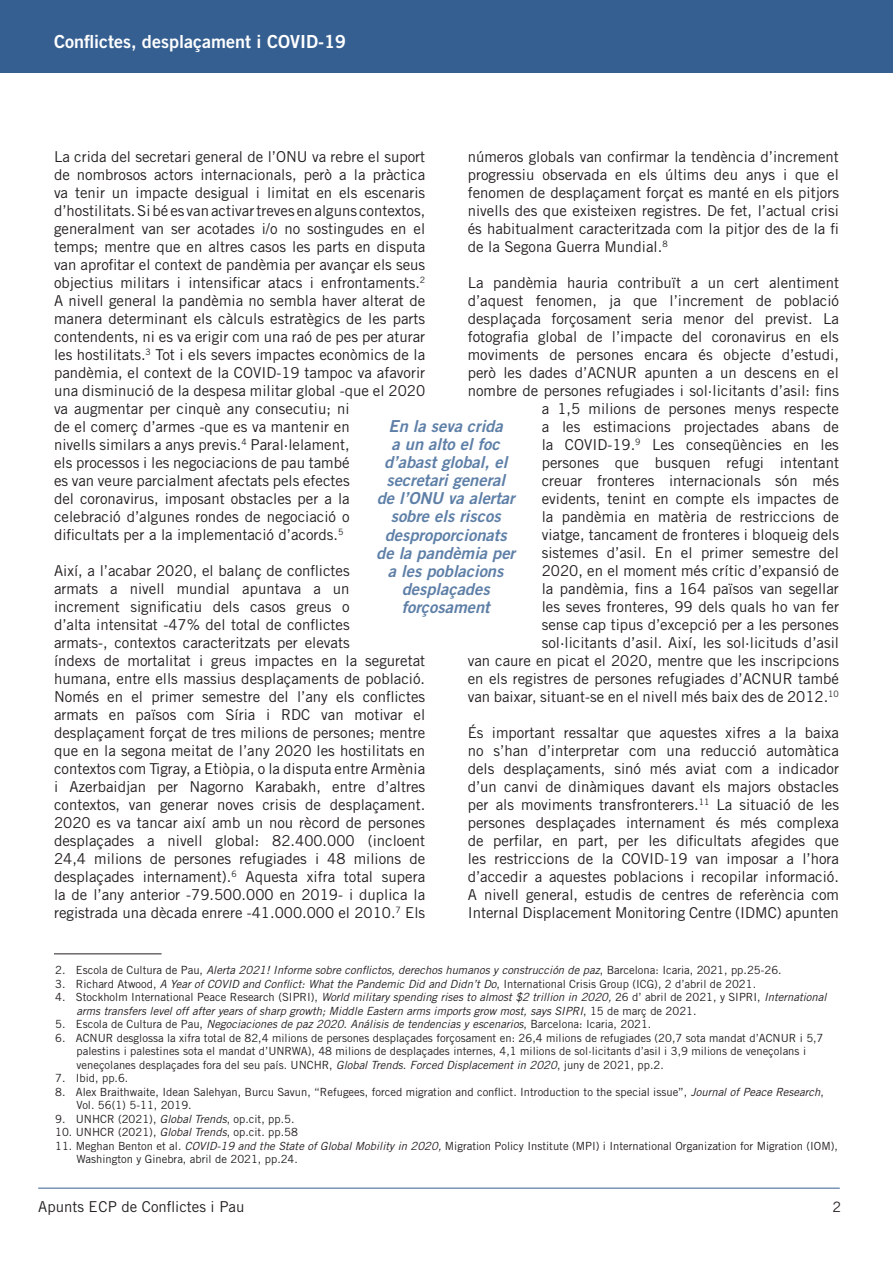
<style>
.page{position:relative;width:893px;height:1263px;background:#fff}
.page>*{position:absolute;margin:0;border:0;box-sizing:border-box;transform-origin:0 0}
.t1{font:18px "Trade Gothic LT Std Bd 2";color:#fff}
.t2{font:16.5px/18.1px "Trade Gothic LT Std Bd 2 Obl";color:#5e7fa7;text-align:center}
.t3{font:15px/18px "Trade Gothic LT Std";color:#231f20}
.t4{font:14.25px "Trade Gothic LT Std";color:#231f20}
.t5{font:11.25px/13.5px "Trade Gothic LT Std";color:#231f20}
.t6{font:italic 11.25px/13.5px "Trade Gothic LT Std";color:#231f20}
.s1{font-style:normal}
.s2{font-style:italic}
</style>
<div class="page">
<hr style="left:38px;top:1188px;width:802px;height:1px;background:#365f91">
<div style="left:0;top:0;width:893px;height:72px;background:#365f91"></div>
<hr style="left:54px;top:953px;width:108px;height:1px;background:#231f20">
<p class="t1" style="left:54px;top:30px;width:293px">Conflictes, desplaçament i COVID-19</p>
<p class="t3" style="left:54px;top:147px;width:373px">La crida del secretari general de l’ONU va rebre el suport de nombrosos actors internacionals, però a la pràctica va tenir un impacte desigual i limitat en els escenaris d’hostilitats. Si bé es van activar treves en alguns contextos, generalment van ser acotades i/o no sostingudes en el temps; mentre que en altres casos les parts en disputa van aprofitar el context de pandèmia per avançar els seus objectius militars i intensificar atacs i enfrontaments.<sup>2<br></sup>A nivell general la pandèmia no sembla haver alterat de manera determinant els càlculs estratègics de les parts contendents, ni es va erigir com una raó de pes per aturar les hostilitats.<sup>3</sup> Tot i els severs impactes econòmics de la pandèmia, el context de la COVID-19 tampoc va afavorir una disminució de la despesa militar global -que el 2020 va augmentar per cinquè any consecutiu; ni<br>de el comerç d’armes -que es va mantenir en<br>nivells similars a anys previs.<sup>4</sup> Paral·lelament,<br>els processos i les negociacions de pau també<br>es van veure parcialment afectats pels efectes<br>del coronavirus, imposant obstacles per a la<br>celebració d’algunes rondes de negociació o<br>dificultats per a la implementació d’acords.<sup>5</sup></p>
<p class="t3" style="left:54px;top:561px;width:373px">Així, a l’acabar 2020, el balanç de conflictes<br>armats a nivell mundial apuntava a un<br>increment significatiu dels casos greus o<br>d’alta intensitat -47% del total de conflictes<br>armats-, contextos caracteritzats per elevats<br>índexs de mortalitat i greus impactes en la seguretat humana, entre ells massius desplaçaments de població.<br>Només en el primer semestre del l’any els conflictes armats en països com Síria i RDC van motivar el desplaçament forçat de tres milions de persones; mentre que en la segona meitat de l’any 2020 les hostilitats en contextos com Tigray, a Etiòpia, o la disputa entre Armènia i Azerbaidjan per Nagorno Karabakh, entre d’altres contextos, van generar noves crisis de desplaçament.<br>2020 es va tancar així amb un nou rècord de persones desplaçades a nivell global: 82.400.000 (incloent 24,4 milions de persones refugiades i 48 milions de desplaçades internament).<sup>6</sup> Aquesta xifra total supera la de l’any anterior -79.500.000 en 2019- i duplica la registrada una dècada enrere -41.000.000 el 2010.<sup>7</sup> Els</p>
<p class="t3" style="left:468px;top:147px;width:373px;text-align:justify">números globals van confirmar la tendència d’increment progressiu observada en els últims deu anys i que el fenomen de desplaçament forçat es manté en els pitjors nivells des que existeixen registres. De fet, l’actual crisi és habitualment caracteritzada com la pitjor des de la fi de la Segona Guerra Mundial.<sup>8</sup></p>
<p class="t3" style="left:468px;top:273px;width:373px;text-align:right">La pandèmia hauria contribuït a un cert alentiment d’aquest fenomen, ja que l’increment de població desplaçada forçosament seria menor del previst. La fotografia global de l’impacte del coronavirus en els moviments de persones encara és objecte d’estudi, però les dades d’ACNUR apunten a un descens en el nombre de persones refugiades i sol·licitants d’asil: fins a 1,5 milions de persones menys respecte<br>a les estimacions projectades abans de<br>la COVID-19.<sup>9</sup> Les conseqüències en les<br>persones que busquen refugi intentant<br>creuar fronteres internacionals són més<br>evidents, tenint en compte els impactes de<br>la pandèmia en matèria de restriccions de<br>viatge, tancament de fronteres i bloqueig dels<br>sistemes d’asil. En el primer semestre del<br>2020, en el moment més crític d’expansió de<br>la pandèmia, fins a 164 països van segellar<br>les seves fronteres, 99 dels quals ho van fer<br>sense cap tipus d’excepció per a les persones sol·licitants d’asil. Així, les sol·licituds d’asil<br>van caure en picat el 2020, mentre que les inscripcions en els registres de persones refugiades d’ACNUR també van baixar, situant-se en el nivell més baix des de 2012.<sup>10</sup></p>
<p class="t3" style="left:468px;top:723px;width:373px;text-align:justify">És important ressaltar que aquestes xifres a la baixa no s’han d’interpretar com una reducció automàtica dels desplaçaments, sinó més aviat com a indicador d’un canvi de dinàmiques davant els majors obstacles per als moviments transfronterers.<sup>11</sup> La situació de les persones desplaçades internament és més complexa de perfilar, en part, per les dificultats afegides que les restriccions de la COVID-19 van imposar a l’hora d’accedir a aquestes poblacions i recopilar informació.<br>A nivell general, estudis de centres de referència com Internal Displacement Monitoring Centre (IDMC) apunten</p>
<p class="t2" style="left:376px;top:417px;width:140px">En la seva crida<br>a un alto el foc d’abast global, el secretari general de l’ONU va alertar sobre els riscos desproporcionats de la pandèmia per a les poblacions desplaçades forçosament</p>
<p class="t6" style="left:55px;top:964px;width:728px"><span class="s1">2. Escola de Cultura de Pau,</span> Alerta 2021! Informe sobre conflictos, derechos humanos y construcción de paz<span class="s1">, Barcelona: Icaria, 2021, pp.25-26.</span></p>
<p class="t5" style="left:55px;top:977px;width:702px">3. Richard Atwood, <span class="s2">A Year of COVID and Conflict: What the Pandemic Did and Didn’t Do</span>, International Crisis Group (ICG), 2 d’abril de 2021.</p>
<p class="t6" style="left:76px;top:991px;width:751px;text-indent:-21px"><span class="s1">4. Stockholm International Peace Research (SIPRI),</span> World military spending rises to almost $2 trillion in 2020, <span class="s1">26 d’ abril de 2021, y SIPRI,</span> International arms transfers level off after years of sharp growth; Middle Eastern arms imports grow most, says SIPRI<span class="s1">, 15 de març de 2021.</span></p>
<p class="t6" style="left:55px;top:1018px;width:598px"><span class="s1">5. Escola de Cultura de Pau,</span> Negociaciones de paz 2020. Análisis de tendencias y escenarios<span class="s1">, Barcelona: Icaria, 2021.</span></p>
<p class="t5" style="left:76px;top:1031px;width:748px;text-indent:-21px">6. ACNUR desglossa la xifra total de 82,4 milions de persones desplaçades forçosament en: 26,4 milions de refugiades (20,7 sota mandat d’ACNUR i 5,7 palestins i palestines sota el mandat d’UNRWA), 48 milions de desplaçades internes, 4,1 milions de sol·licitants d’asil i 3,9 milions de veneçolans i veneçolanes desplaçades fora del seu país. UNCHR, <span class="s2">Global Trends. Forced Displacement in 2020</span>, juny de 2021, pp.2.</p>
<p class="t5" style="left:55px;top:1071px;width:75px">7. Ibid, pp.6.</p>
<p class="t5" style="left:76px;top:1085px;width:749px;text-indent:-21px">8. Alex Braithwaite, Idean Salehyan, Burcu Savun, “Refugees, forced migration and conflict. Introduction to the special issue”, <span class="s2">Journal of Peace Research</span>,<br>Vol. 56(1) 5-11, 2019.</p>
<p class="t5" style="left:55px;top:1112px;width:241px">9. UNHCR (2021), <span class="s2">Global Trends</span>, op.cit, pp.5.</p>
<p class="t5" style="left:55px;top:1125px;width:244px">10. UNHCR (2021), <span class="s2">Global Trends</span>, op.cit. pp.58</p>
<p class="t5" style="left:76px;top:1139px;width:763px;text-indent:-21px">11. Meghan Benton et al. <span class="s2">COVID-19 and the State of Global Mobility in 2020,</span> Migration Policy Institute (MPI) i International Organization for Migration (IOM),<br>Washington y Ginebra, abril de 2021, pp.24.</p>
<p class="t3" style="left:38px;top:1198px;width:208px">Apunts ECP de Conflictes i Pau</p>
<p class="t4" style="left:832px;top:1198px;width:10px">2</p>
</div>
